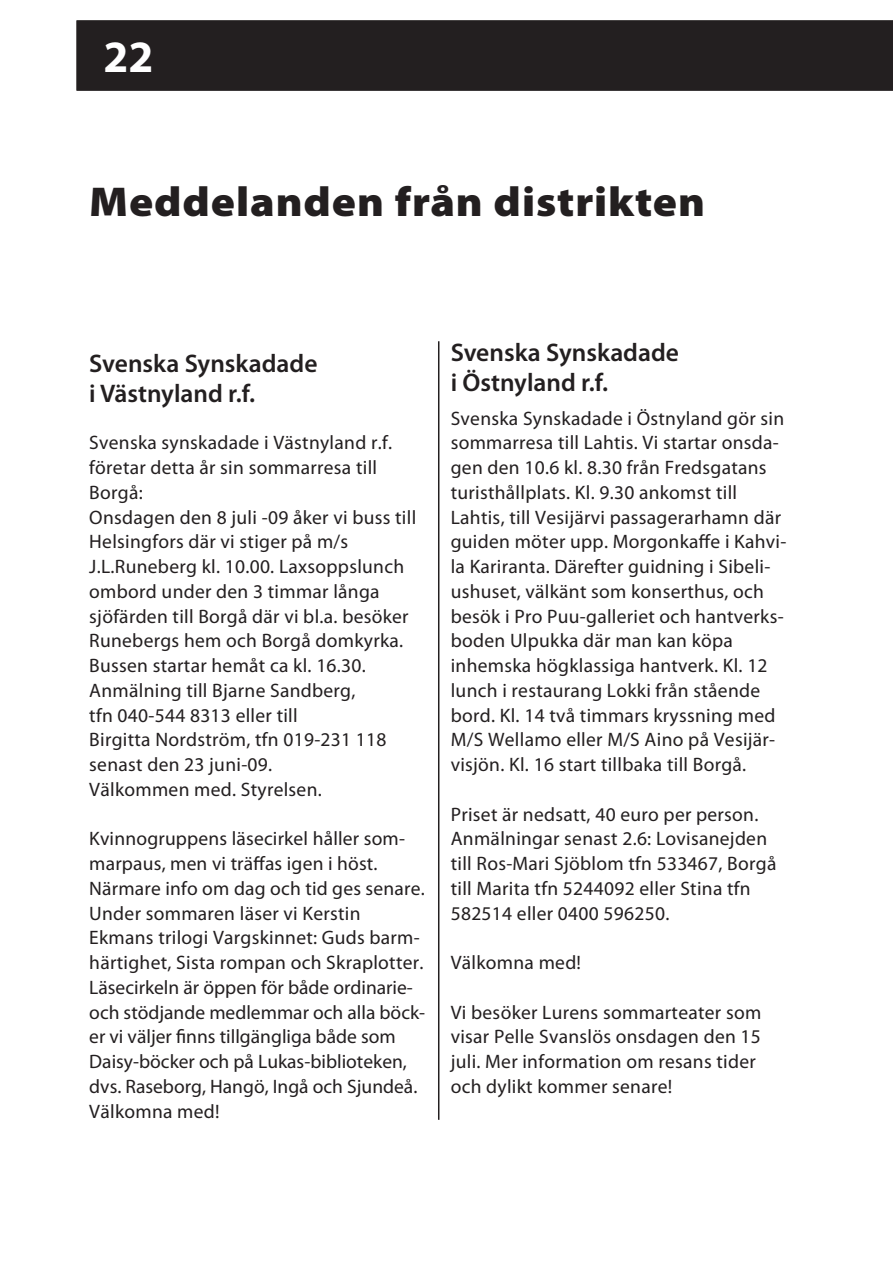
<style>
.page{position:relative;width:893px;height:1263px;background:#fff}
.page>*{position:absolute;margin:0;border:0;box-sizing:border-box;transform-origin:0 0}
.t1{font:700 45px "Myriad Pro";color:#fff}
.OTSIKKO_2{font:900 41.85px "Myriad Pro";letter-spacing:.02em;color:#231f20;scale:1.08 1}
._2_rivi_VÄLIOTSIKKO{font:600 25.5px/30px "Myriad Pro";color:#231f20}
.LEIPÄTEKSTI{font:19.5px/24.8px "Myriad Pro";letter-spacing:.015em;color:#231f20}
</style>
<div class="page">
<div style="left:77px;top:21px;width:815px;height:69px;background:#231f20"></div>
<div style="left:77px;top:20px;width:816px;height:71px;border:2px solid #231f20"></div>
<hr style="left:438px;top:341px;width:1px;height:779px;background:#231f20">
<h1 class="t1" style="left:103px;top:32px;width:24px">22</h1>
<p class="OTSIKKO_2" style="left:89px;top:178px;width:572px">Meddelanden från distrikten</p>
<p class="_2_rivi_VÄLIOTSIKKO" style="left:89px;top:349px;width:230px">Svenska Synskadade i Västnyland r.f.</p>
<p class="LEIPÄTEKSTI" style="left:89px;top:431px;width:304px">Svenska synskadade i Västnyland r.f. företar detta år sin sommarresa till<br>Borgå:</p>
<p class="LEIPÄTEKSTI" style="left:89px;top:505px;width:329px">Onsdagen den 8 juli -09 åker vi buss till Helsingfors där vi stiger på m/s J.L.Runeberg kl. 10.00. Laxsoppslunch ombord under den 3 timmar långa sjöfärden till Borgå där vi bl.a. besöker Runebergs hem och Borgå domkyrka.</p>
<p class="LEIPÄTEKSTI" style="left:89px;top:654px;width:278px">Bussen startar hemåt ca kl. 16.30.</p>
<p class="LEIPÄTEKSTI" style="left:89px;top:678px;width:268px">Anmälning till Bjarne Sandberg,</p>
<p class="LEIPÄTEKSTI" style="left:89px;top:703px;width:210px">tfn 040-544 8313 eller till</p>
<p class="LEIPÄTEKSTI" style="left:89px;top:728px;width:299px">Birgitta Nordström, tfn 019-231 118 senast den 23 juni-09.</p>
<p class="LEIPÄTEKSTI" style="left:89px;top:777px;width:234px">Välkommen med. Styrelsen.</p>
<p class="LEIPÄTEKSTI" style="left:89px;top:827px;width:337px">Kvinnogruppens läsecirkel håller som&shy;marpaus, men vi träffas igen i höst.<br>Närmare info om dag och tid ges senare.</p>
<p class="LEIPÄTEKSTI" style="left:89px;top:901px;width:336px">Under sommaren läser vi Kerstin<br>Ekmans trilogi Vargskinnet: Guds barm&shy;härtighet, Sista rompan och Skraplotter.</p>
<p class="LEIPÄTEKSTI" style="left:89px;top:975px;width:337px">Läsecirkeln är öppen för både ordinarie&shy;och stödjande medlemmar och alla böck&shy;er vi väljer finns tillgängliga både som Daisy-böcker och på Lukas-biblioteken, dvs. Raseborg, Hangö, Ingå och Sjundeå.</p>
<p class="LEIPÄTEKSTI" style="left:89px;top:1099px;width:132px">Välkomna med!</p>
<p class="_2_rivi_VÄLIOTSIKKO" style="left:451px;top:338px;width:230px">Svenska Synskadade i Östnyland r.f.</p>
<p class="LEIPÄTEKSTI" style="left:451px;top:406px;width:337px">Svenska Synskadade i Östnyland gör sin sommarresa till Lahtis. Vi startar onsda&shy;gen den 10.6 kl. 8.30 från Fredsgatans turisthållplats. Kl. 9.30 ankomst till Lahtis, till Vesijärvi passagerarhamn där guiden möter upp. Morgonkaffe i Kahvi&shy;la Kariranta. Därefter guidning i Sibeli&shy;ushuset, välkänt som konserthus, och besök i Pro Puu-galleriet och hantverks&shy;boden Ulpukka där man kan köpa inhemska högklassiga hantverk. Kl. 12 lunch i restaurang Lokki från stående bord. Kl. 14 två timmars kryssning med M/S Wellamo eller M/S Aino på Vesijär&shy;visjön. Kl. 16 start tillbaka till Borgå.</p>
<p class="LEIPÄTEKSTI" style="left:451px;top:802px;width:327px">Priset är nedsatt, 40 euro per person.<br>Anmälningar senast 2.6: Lovisanejden till Ros-Mari Sjöblom tfn 533467, Borgå till Marita tfn 5244092 eller Stina tfn 582514 eller 0400 596250.</p>
<p class="LEIPÄTEKSTI" style="left:451px;top:951px;width:132px">Välkomna med!</p>
<p class="LEIPÄTEKSTI" style="left:451px;top:1000px;width:312px">Vi besöker Lurens sommarteater som visar Pelle Svanslös onsdagen den 15 juli. Mer information om resans tider och dylikt kommer senare!</p>
</div>
